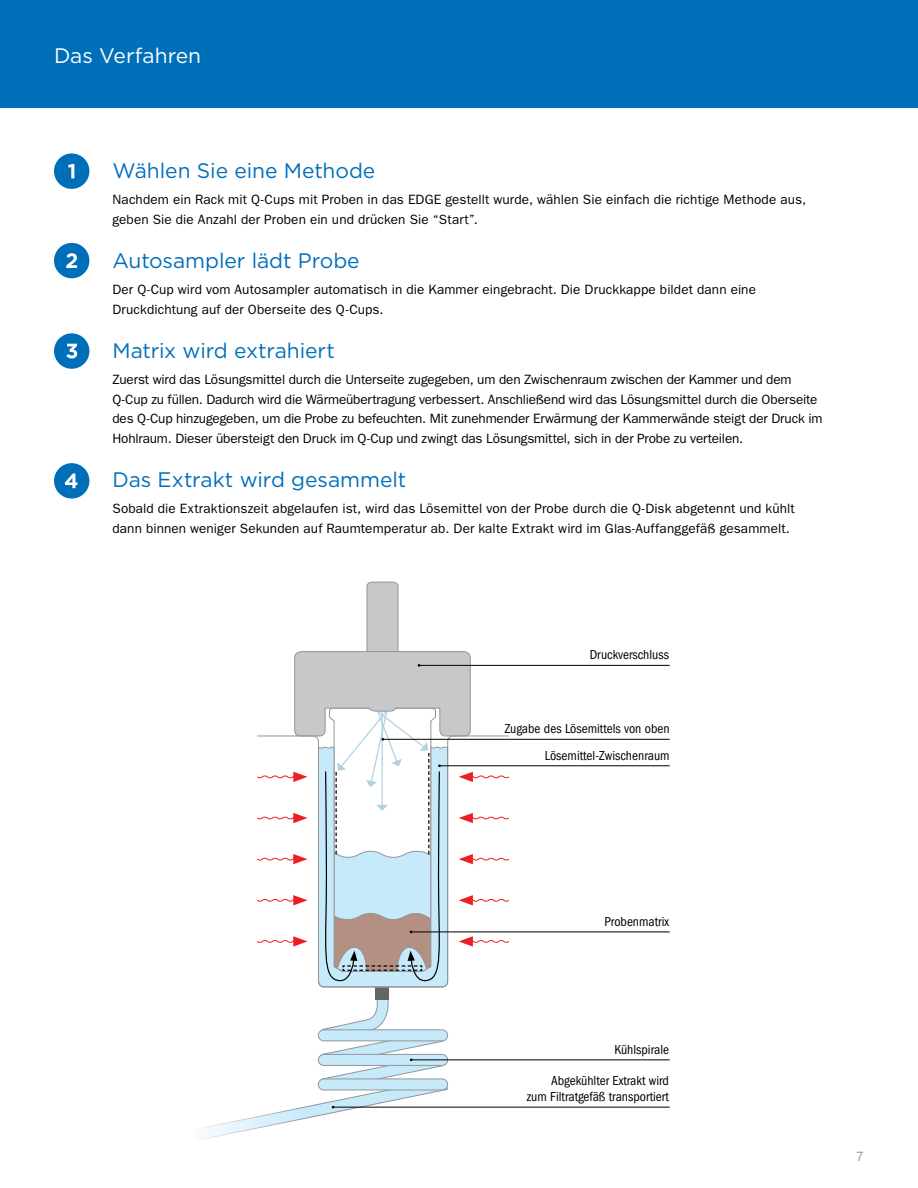
<style>
.page{position:relative;width:918px;height:1188px;background:#fff}
.page>*{position:absolute;margin:0;border:0;box-sizing:border-box;transform-origin:0 0}
.Subject_Headline_Bro{font:21px "Gotham HTF";letter-spacing:-.005em;color:#006fba}
.Page_Header__blue_ba{font:21px "Gotham HTF";color:#fff}
.Paragraph_Copy{font:13.5px/19.5px "ITC Franklin Gothic Std";color:#000}
.Paragraph__left_alig{font:condensed 13.5px/16.5px "ITC Franklin Gothic Std";color:#000;text-align:right}
.t1{font:13.5px "ITC Franklin Gothic Std";color:#939598}
</style>
<div class="page">
<div style="left:0;top:0;width:918px;height:108px;background:#006fba"></div>
<div style="left:376px;top:986px;width:13px;height:14px;background:#636466"></div>
<hr style="left:383px;top:739px;width:287px;height:1px;background:#000">
<hr style="left:439px;top:765px;width:231px;height:1px;background:#000">
<hr style="left:411px;top:932px;width:259px;height:1px;background:#000">
<hr style="left:333px;top:1107px;width:337px;height:1px;background:#000">
<hr style="left:419px;top:665px;width:251px;height:1px;background:#000">
<hr style="left:411px;top:1060px;width:259px;height:1px;background:#000">
<svg style="left:199px;top:997px;width:249px;height:143px"></svg>
<svg style="left:257px;top:581px;width:253px;height:407px"></svg>
<div style="left:54px;top:243px;width:35px;height:35px;background:#006fba;border-radius:50%"></div>
<svg style="left:66px;top:253px;width:11px;height:15px"></svg>
<div style="left:54px;top:153px;width:35px;height:36px;background:#006fba;border-radius:50%"></div>
<svg style="left:68px;top:164px;width:6px;height:14px"></svg>
<div style="left:54px;top:333px;width:35px;height:36px;background:#006fba;border-radius:50%"></div>
<svg style="left:66px;top:344px;width:11px;height:14px"></svg>
<div style="left:54px;top:463px;width:35px;height:36px;background:#006fba;border-radius:50%"></div>
<svg style="left:65px;top:474px;width:12px;height:14px"></svg>
<p class="Page_Header__blue_ba" style="left:54px;top:44px;width:149px">Das Verfahren</p>
<p class="Subject_Headline_Bro" style="left:112px;top:159px;width:264px">Wählen Sie eine Methode</p>
<p class="Paragraph_Copy" style="left:112px;top:190px;width:695px">Nachdem ein Rack mit Q-Cups mit Proben in das EDGE gestellt wurde, wählen Sie einfach die richtige Methode aus, geben Sie die Anzahl der Proben ein und drücken Sie “Start”.</p>
<p class="Subject_Headline_Bro" style="left:112px;top:249px;width:249px">Autosampler lädt Probe</p>
<p class="Paragraph_Copy" style="left:112px;top:280px;width:645px">Der Q-Cup wird vom Autosampler automatisch in die Kammer eingebracht. Die Druckkappe bildet dann eine<br>Druckdichtung auf der Oberseite des Q-Cups.</p>
<p class="Subject_Headline_Bro" style="left:112px;top:339px;width:224px">Matrix wird extrahiert</p>
<p class="Paragraph_Copy" style="left:112px;top:370px;width:712px">Zuerst wird das Lösungsmittel durch die Unterseite zugegeben, um den Zwischenraum zwischen der Kammer und dem Q-Cup zu füllen. Dadurch wird die Wärmeübertragung verbessert. Anschließend wird das Lösungsmittel durch die Oberseite des Q-Cup hinzugegeben, um die Probe zu befeuchten. Mit zunehmender Erwärmung der Kammerwände steigt der Druck im Hohlraum. Dieser übersteigt den Druck im Q-Cup und zwingt das Lösungsmittel, sich in der Probe zu verteilen.</p>
<p class="Subject_Headline_Bro" style="left:112px;top:468px;width:295px">Das Extrakt wird gesammelt</p>
<p class="Paragraph_Copy" style="left:112px;top:499px;width:684px">Sobald die Extraktionszeit abgelaufen ist, wird das Lösemittel von der Probe durch die Q-Disk abgetennt und kühlt dann binnen weniger Sekunden auf Raumtemperatur ab. Der kalte Extrakt wird im Glas-Auffanggefäß gesammelt.</p>
<p class="Paragraph__left_alig" style="left:590px;top:647px;width:81px">Druckverschluss</p>
<p class="Paragraph__left_alig" style="left:505px;top:721px;width:166px">Zugabe des Lösemittels von oben</p>
<p class="Paragraph__left_alig" style="left:545px;top:747px;width:126px">Lösemittel-Zwischenraum</p>
<p class="Paragraph__left_alig" style="left:604px;top:913px;width:66px">Probenmatrix</p>
<p class="Paragraph__left_alig" style="left:614px;top:1041px;width:56px">Kühlspirale</p>
<p class="Paragraph__left_alig" style="left:527px;top:1072px;width:144px">Abgekühlter Extrakt wird<br>zum Filtratgefäß transportiert</p>
<p class="t1" style="left:856px;top:1149px;width:10px">7</p>
</div>
